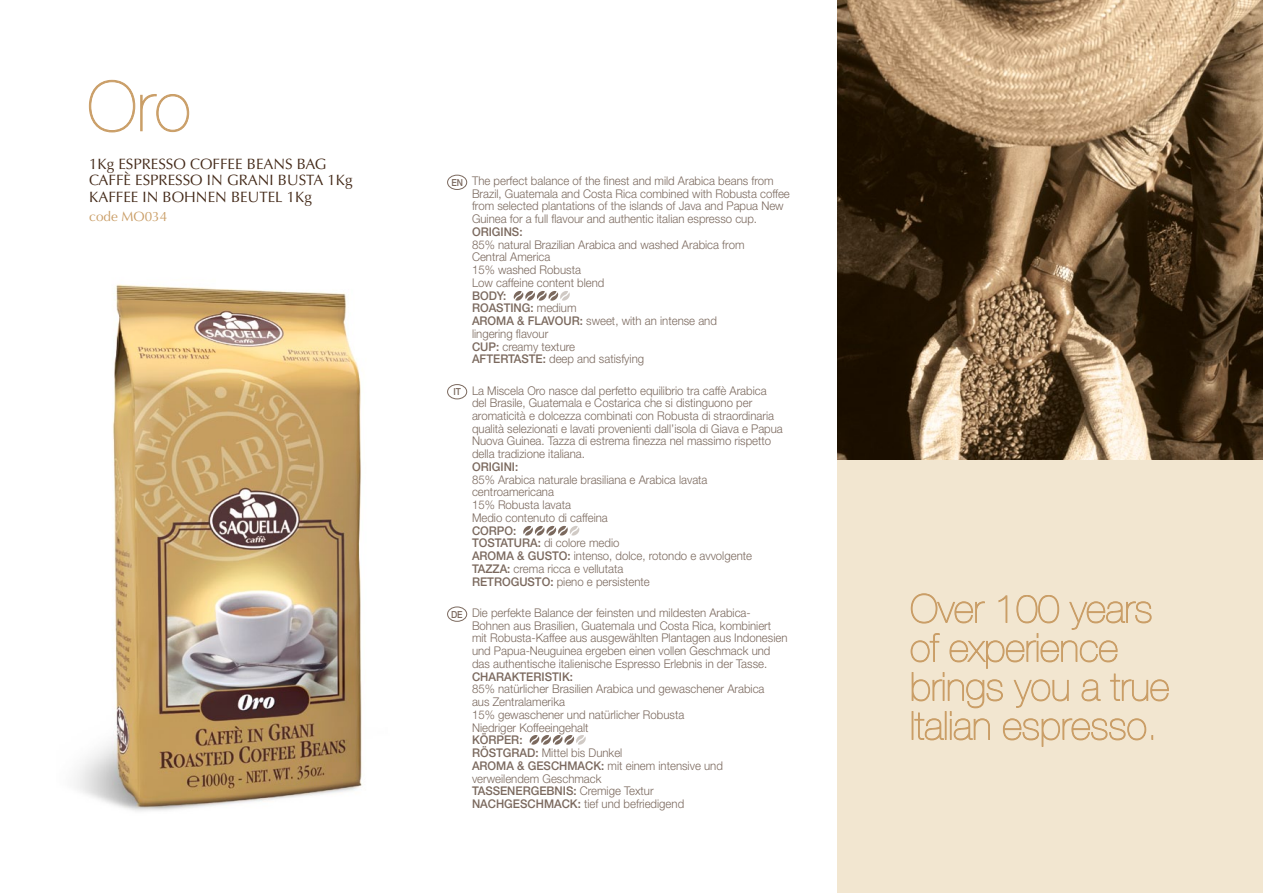
<style>
.page{position:relative;width:1263px;height:893px;background:#fff}
.page>*{position:absolute;margin:0;border:0;box-sizing:border-box;transform-origin:0 0}
.t1{font:200 69px "Helvetica Neue";color:#ca9e67}
.t2{font:15px/16.5px "Optima";color:#432918}
.t3{font:13.5px "Optima";color:#ca9e67}
.t4{font:300 12px/12.8px "Helvetica Neue";color:#7b695e;scale:.95 1}
.t5{font:500 12px "Helvetica Neue";color:#7b695e;scale:.95 1}
.t6{font:500 9.75px "Helvetica Neue";color:#7b695e;scale:.89 1}
.s1{font-weight:500}
</style>
<div class="page">
<img style="left:76px;top:284px;width:286px;height:527px">
<div style="left:838px;top:0;width:425px;height:893px;background:#f2e6d0"></div>
<img style="left:838px;top:0;width:425px;height:459px">
<svg style="left:89px;top:80px;width:100px;height:53px"></svg>
<div style="left:447px;top:607px;width:20px;height:15px;border:1px solid #7b695e;border-radius:50%"></div>
<div style="left:447px;top:384px;width:20px;height:15px;border:1px solid #7b695e;border-radius:50%"></div>
<div style="left:447px;top:175px;width:20px;height:15px;border:1px solid #7b695e;border-radius:50%"></div>
<svg style="left:529px;top:735px;width:57px;height:10px"></svg>
<svg style="left:523px;top:525px;width:57px;height:11px"></svg>
<svg style="left:513px;top:291px;width:57px;height:10px"></svg>
<svg style="left:910px;top:593px;width:259px;height:154px"></svg>
<h1 class="t1" style="left:87px;top:67px;width:105px">Oro</h1>
<p class="t2" style="left:89px;top:156px;width:265px">1Kg ESPRESSO COFFEE BEANS BAG<br>CAFFÈ ESPRESSO IN GRANI BUSTA 1Kg<br>KAFFEE IN BOHNEN BEUTEL 1Kg</p>
<p class="t3" style="left:89px;top:209px;width:80px">code MO034</p>
<p class="t6" style="left:451px;top:176px;width:14px">EN</p>
<p class="t4" style="left:472px;top:174px;width:336px">The perfect balance of the finest and mild Arabica beans from Brazil, Guatemala and Costa Rica combined with Robusta coffee from selected plantations of the islands of Java and Papua New Guinea for a full flavour and authentic italian espresso cup.</p>
<p class="t5" style="left:472px;top:225px;width:55px">ORIGINS:</p>
<p class="t4" style="left:472px;top:238px;width:288px">85% natural Brazilian Arabica and washed Arabica from<br>Central America<br>15% washed Robusta<br>Low caffeine content blend</p>
<p class="t4" style="left:472px;top:289px;width:259px"><span class="s1">BODY:<br>ROASTING:</span> medium<br><span class="s1">AROMA &amp; FLAVOUR:</span> sweet, with an intense and lingering flavour<br><span class="s1">CUP:</span> creamy texture<br><span class="s1">AFTERTASTE:</span> deep and satisfying</p>
<p class="t6" style="left:453px;top:386px;width:10px">IT</p>
<p class="t4" style="left:472px;top:384px;width:329px">La Miscela Oro nasce dal perfetto equilibrio tra caffè Arabica del Brasile, Guatemala e Costarica che si distinguono per aromaticità e dolcezza combinati con Robusta di straordinaria qualità selezionati e lavati provenienti dall’isola di Giava e Papua Nuova Guinea. Tazza di estrema finezza nel massimo rispetto della tradizione italiana.</p>
<p class="t5" style="left:472px;top:460px;width:50px">ORIGINI:</p>
<p class="t4" style="left:472px;top:473px;width:249px">85% Arabica naturale brasiliana e Arabica lavata centroamericana<br>15% Robusta lavata<br>Medio contenuto di caffeina</p>
<p class="t4" style="left:472px;top:524px;width:296px"><span class="s1">CORPO:<br>TOSTATURA:</span> di colore medio<br><span class="s1">AROMA &amp; GUSTO:</span> intenso, dolce, rotondo e avvolgente<br><span class="s1">TAZZA:</span> crema ricca e vellutata<br><span class="s1">RETROGUSTO:</span> pieno e persistente</p>
<p class="t6" style="left:451px;top:608px;width:14px">DE</p>
<p class="t4" style="left:472px;top:606px;width:334px">Die perfekte Balance der feinsten und mildesten Arabica-Bohnen aus Brasilien, Guatemala und Costa Rica, kombiniert mit Robusta-Kaffee aus ausgewählten Plantagen aus Indonesien und Papua-Neuguinea ergeben einen vollen Geschmack und das authentische italienische Espresso Erlebnis in der Tasse.</p>
<p class="t5" style="left:472px;top:669px;width:108px">CHARAKTERISTIK:</p>
<p class="t4" style="left:472px;top:683px;width:309px">85% natürlicher Brasilien Arabica und gewaschener Arabica aus Zentralamerika<br>15% gewaschener und natürlicher Robusta<br>Niedriger Koffeeingehalt</p>
<p class="t4" style="left:472px;top:733px;width:266px"><span class="s1">KÖRPER:<br>RÖSTGRAD:</span> Mittel bis Dunkel<br><span class="s1">AROMA &amp; GESCHMACK:</span> mit einem intensive und verweilendem Geschmack<br><span class="s1">TASSENERGEBNIS:</span> Cremige Textur<br><span class="s1">NACHGESCHMACK:</span> tief und befriedigend</p>
</div>
